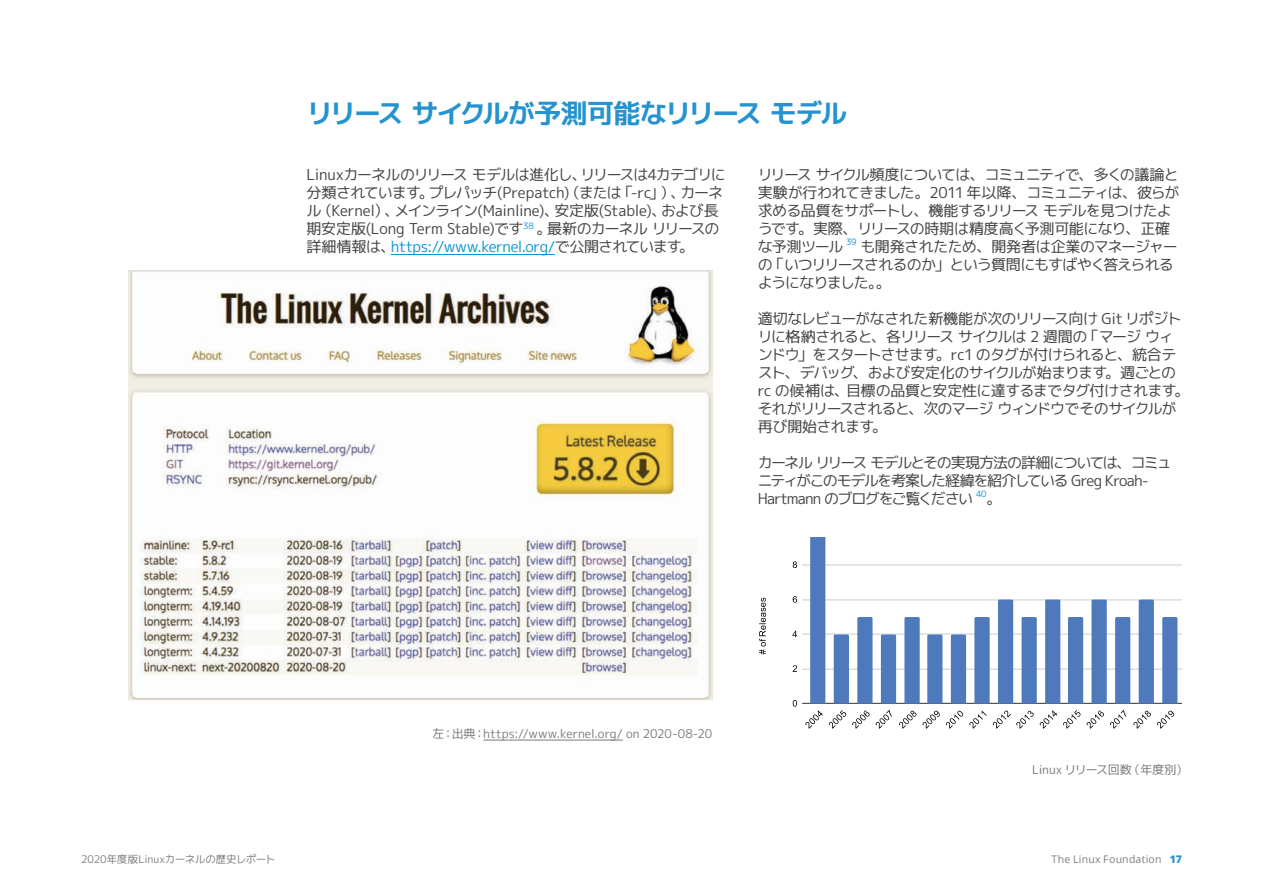
<style>
.page{position:relative;width:1263px;height:893px;background:#fff}
.page>*{position:absolute;margin:0;border:0;box-sizing:border-box;transform-origin:0 0}
.t1{font:27px "mplus 1 c bold";letter-spacing:-.08em;color:#2493cf}
.t2{font:15px/18px "mplus 1 c regular";letter-spacing:-.06em;color:#434343}
.t3{font:15px/18px "mplus 1 c regular";letter-spacing:-.035em;color:#434343}
.t4{font:15px/18px "mplus 1 c regular";letter-spacing:-.08em;color:#434343}
.t5{font:12px "mplus 1 c regular";letter-spacing:-.01em;color:#7d7979}
.t6{font:10.5px "mplus 1 c regular";letter-spacing:-.015em;color:#7f7e83}
.t7{font:10.5px "Open Sans";letter-spacing:.02em;color:#7f7e83}
.t8{font:8.7px "mplus 1 c regular";color:#0696d7}
.s1{color:#0696d7}
.s2{font-weight:800;color:#2493cf}
</style>
<div class="page">
<hr style="left:391px;top:254px;width:164px;height:1px;background:#0696d7">
<img style="left:129px;top:270px;width:584px;height:431px">
<hr style="left:483px;top:740px;width:140px;height:1px;background:#7d7979">
<hr style="left:802px;top:703px;width:380px;height:1px;background:#323332">
<hr style="left:802px;top:669px;width:380px;height:1px;background:#cbcbcb">
<hr style="left:802px;top:634px;width:380px;height:1px;background:#cbcbcb">
<hr style="left:802px;top:599px;width:380px;height:1px;background:#cbcbcb">
<hr style="left:802px;top:565px;width:380px;height:1px;background:#cbcbcb">
<div style="left:810px;top:537px;width:15px;height:166px;background:#4e79bd"></div>
<svg style="left:834px;top:634px;width:15px;height:69px"></svg>
<svg style="left:857px;top:617px;width:15px;height:86px"></svg>
<svg style="left:881px;top:634px;width:15px;height:69px"></svg>
<svg style="left:904px;top:617px;width:16px;height:86px"></svg>
<svg style="left:927px;top:634px;width:15px;height:69px"></svg>
<svg style="left:951px;top:634px;width:15px;height:69px"></svg>
<svg style="left:974px;top:617px;width:16px;height:86px"></svg>
<div style="left:998px;top:599px;width:15px;height:104px;background:#4e79bd"></div>
<svg style="left:1021px;top:617px;width:16px;height:86px"></svg>
<svg style="left:1045px;top:599px;width:15px;height:104px;background:#507bbd"></svg>
<svg style="left:1068px;top:617px;width:15px;height:86px"></svg>
<svg style="left:1091px;top:599px;width:16px;height:104px;background:#5780c0"></svg>
<svg style="left:1115px;top:617px;width:15px;height:86px"></svg>
<svg style="left:1139px;top:599px;width:15px;height:104px;background:#4f7abd"></svg>
<svg style="left:1162px;top:617px;width:15px;height:86px"></svg>
<svg style="left:759px;top:598px;width:7px;height:56px"></svg>
<svg style="left:793px;top:700px;width:4px;height:7px"></svg>
<svg style="left:793px;top:665px;width:4px;height:7px"></svg>
<svg style="left:792px;top:631px;width:5px;height:6px"></svg>
<svg style="left:793px;top:596px;width:4px;height:7px"></svg>
<svg style="left:793px;top:561px;width:4px;height:7px"></svg>
<svg style="left:805px;top:710px;width:18px;height:19px"></svg>
<svg style="left:829px;top:710px;width:17px;height:19px"></svg>
<svg style="left:852px;top:711px;width:18px;height:18px"></svg>
<svg style="left:876px;top:710px;width:16px;height:19px"></svg>
<svg style="left:899px;top:711px;width:17px;height:18px"></svg>
<svg style="left:922px;top:711px;width:18px;height:18px"></svg>
<svg style="left:946px;top:711px;width:17px;height:18px"></svg>
<svg style="left:969px;top:711px;width:18px;height:18px"></svg>
<svg style="left:993px;top:711px;width:41px;height:18px"></svg>
<svg style="left:1040px;top:710px;width:17px;height:19px"></svg>
<svg style="left:1063px;top:710px;width:17px;height:19px"></svg>
<svg style="left:1086px;top:711px;width:18px;height:18px"></svg>
<svg style="left:1110px;top:710px;width:16px;height:19px"></svg>
<svg style="left:1133px;top:711px;width:18px;height:18px"></svg>
<svg style="left:1157px;top:711px;width:17px;height:18px"></svg>
<h1 class="t1" style="left:307px;top:94px;width:542px">リリースサイクルが予測可能なリリースモデル</h1>
<p class="t3" style="left:307px;top:166px;width:421px">Linuxカーネルのリリース モデルは進化し、リリースは4カテゴリに分類されています。プレパッチ(Prepatch)（または「-rc」）、カーネル（Kernel）、メインライン(Mainline)、安定版(Stable)、および長期安定版(Long Term Stable)です<sup>38</sup> 。最新のカーネル リリースの詳細情報は、<span class="s1">https://www.kernel.org/</span>で公開されています。</p>
<p class="t2" style="left:758px;top:166px;width:423px">リリース サイクル頻度については、コミュニティで、多くの議論と実験が行われてきました。2011 年以降、コミュニティは、彼らが求める品質をサポートし、機能するリリース モデルを見つけたようです。実際、リリースの時期は精度高く予測可能になり、正確な予測ツール</p>
<p class="t8" style="left:846px;top:235px;width:12px">39</p>
<p class="t2" style="left:758px;top:238px;width:421px;text-indent:103px">も開発されたため、開発者は企業のマネージャーの「いつリリースされるのか」という質問にもすばやく答えられるようになりました。。</p>
<p class="t2" style="left:758px;top:310px;width:433px">適切なレビューがなされた新機能が次のリリース向け Git リポジトリに格納されると、各リリース サイクルは 2 週間の「マージ ウィンドウ」をスタートさせます。rc1 のタグが付けられると、統合テスト、デバッグ、および安定化のサイクルが始まります。週ごとのrc の候補は、目標の品質と安定性に達するまでタグ付けされます。それがリリースされると、次のマージ ウィンドウでそのサイクルが再び開始されます。</p>
<p class="t4" style="left:758px;top:454px;width:415px">カーネル リリース モデルとその実現方法の詳細については、コミュニティがこのモデルを考案した経緯を紹介している Greg Kroah-<br>Hartmann のブログをご覧ください</p>
<p class="t8" style="left:976px;top:487px;width:12px">40</p>
<p class="t2" style="left:986px;top:490px;width:16px">。</p>
<p class="t5" style="left:432px;top:725px;width:281px">左：出典：https://www.kernel.org/ on 2020-08-20</p>
<p class="t5" style="left:1032px;top:761px;width:157px">Linux リリース回数（年度別）</p>
<p class="t6" style="left:81px;top:852px;width:196px">2020年度版Linuxカーネルの歴史レポート</p>
<p class="t7" style="left:1051px;top:852px;width:132px">The Linux Foundation <span class="s2">17</span></p>
</div>
